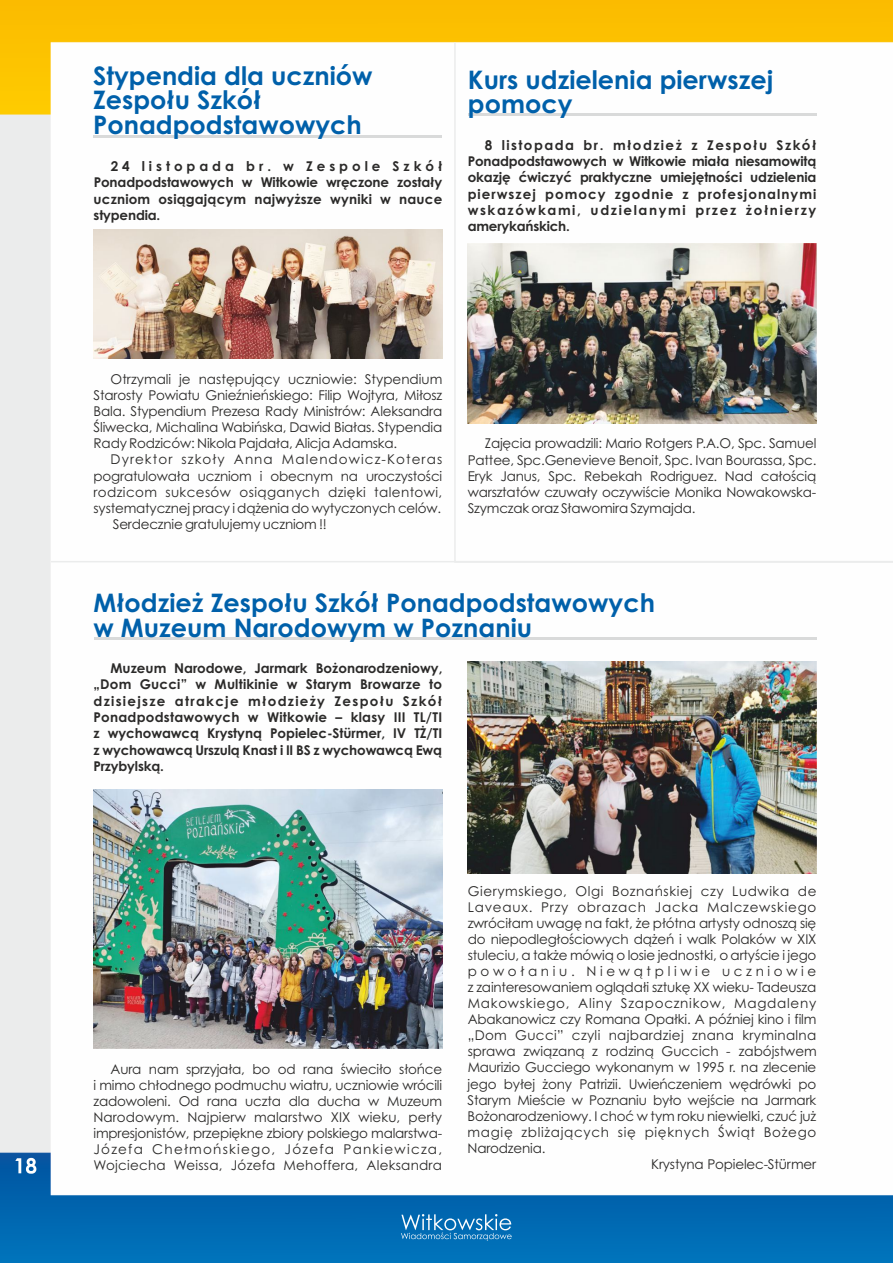
<style>
.page{position:relative;width:893px;height:1263px;background:#fff}
.page>*{position:absolute;margin:0;border:0;box-sizing:border-box;transform-origin:0 0}
.t1{font:700 25.5px/24.8px "Century Gothic";color:#0060aa}
.t2{font:13.5px/16px "Century Gothic";letter-spacing:-.015em;color:#2b2a29;text-align:justify}
.t3{font:700 13.5px/16.4px "Century Gothic";color:#2b2a29;text-align:justify}
.t4{font:13.5px "Century Gothic";letter-spacing:.055em;color:#2b2a29}
.t5{font:13.5px "Century Gothic";letter-spacing:.03em;color:#2b2a29}
.t6{font:13.5px "Century Gothic";letter-spacing:.025em;color:#2b2a29}
.t7{font:13.5px "Century Gothic";letter-spacing:.04em;color:#2b2a29}
.t8{font:13.5px "Century Gothic";letter-spacing:.05em;color:#2b2a29}
.t9{font:13.5px "Century Gothic";letter-spacing:.08em;color:#2b2a29}
.t10{font:13.5px "Century Gothic";letter-spacing:.27em;color:#2b2a29}
</style>
<div class="page">
<img style="left:0;top:0;width:893px;height:1263px">
<svg style="left:401px;top:1214px;width:111px;height:27px;background:#3287c1"></svg>
<svg style="left:15px;top:1158px;width:21px;height:16px"></svg>
<hr style="left:94px;top:637px;width:722px;height:3px;background:#d9dada">
<img style="left:94px;top:789px;width:348px;height:259px">
<img style="left:468px;top:661px;width:349px;height:213px">
<svg style="left:50px;top:41px;width:843px;height:522px"></svg>
<h1 class="t1" style="left:93px;top:65px;width:281px">Stypendia dla uczniów<br>Zespołu Szkół<br>Ponadpodstawowych</h1>
<p class="t3" style="left:94px;top:159px;width:350px;text-indent:17px">24 listopada br. w Zespole Szkół Ponadpodstawowych w Witkowie wręczone zostały uczniom osiągającym najwyższe wyniki w nauce stypendia.</p>
<h1 class="t1" style="left:468px;top:69px;width:307px">Kurs udzielenia pierwszej pomocy</h1>
<p class="t3" style="left:468px;top:138px;width:350px;text-indent:17px">8 listopada br. młodzież z Zespołu Szkół Ponadpodstawowych w Witkowie miała niesamowitą okazję ćwiczyć praktyczne umiejętności udzielenia pierwszej pomocy zgodnie z profesjonalnymi wskazówkami, udzielanymi przez żołnierzy amerykańskich.</p>
<p class="t2" style="left:94px;top:372px;width:350px;text-indent:17px">Otrzymali je następujący uczniowie: Stypendium Starosty Powiatu Gnieźnieńskiego: Filip Wojtyra, Miłosz Bala. Stypendium Prezesa Rady Ministrów: Aleksandra Śliwecka, Michalina Wabińska, Dawid Białas. Stypendia Rady Rodziców: Nikola Pajdała, Alicja Adamska.</p>
<p class="t9" style="left:111px;top:454px;width:333px">Dyrektor szkoły Anna Malendowicz-Koteras</p>
<p class="t2" style="left:94px;top:469px;width:350px">pogratulowała uczniom i obecnym na uroczystości</p>
<p class="t5" style="left:94px;top:486px;width:350px">rodzicom sukcesów osiąganych dzięki talentowi,</p>
<p class="t2" style="left:94px;top:501px;width:349px">systematycznej pracy i dążenia do wytyczonych celów.</p>
<p class="t2" style="left:113px;top:517px;width:216px">Serdecznie gratulujemy uczniom !!</p>
<p class="t2" style="left:468px;top:437px;width:350px;text-indent:17px">Zajęcia prowadzili: Mario Rotgers P.A.O, Spc. Samuel Pattee, Spc.Genevieve Benoit, Spc. Ivan Bourassa, Spc.<br>Eryk Janus, Spc. Rebekah Rodriguez. Nad całością warsztatów czuwały oczywiście Monika Nowakowska-Szymczak oraz Sławomira Szymajda.</p>
<h1 class="t1" style="left:93px;top:593px;width:563px">Młodzież Zespołu Szkół Ponadpodstawowych w Muzeum Narodowym w Poznaniu</h1>
<p class="t3" style="left:93px;top:661px;width:351px;text-indent:17px">Muzeum Narodowe, Jarmark Bożonarodzeniowy, „Dom Gucci” w Multikinie w Starym Browarze to dzisiejsze atrakcje młodzieży Zespołu Szkół Ponadpodstawowych w Witkowie – klasy III TL/TI z wychowawcą Krystyną Popielec-Stürmer, IV TŻ/TI z wychowawcą Urszulą Knast i II BS z wychowawcą Ewą Przybylską.</p>
<p class="t2" style="left:93px;top:1062px;width:350px;text-indent:17px">Aura nam sprzyjała, bo od rana świeciło słońce i mimo chłodnego podmuchu wiatru, uczniowie wrócili zadowoleni. Od rana uczta dla ducha w Muzeum Narodowym. Najpierw malarstwo XIX wieku, perły impresjonistów, przepiękne zbiory polskiego malarstwa-Józefa Chełmońskiego, Józefa Pankiewicza, Wojciecha Weissa, Józefa Mehoffera, Aleksandra</p>
<p class="t7" style="left:468px;top:885px;width:350px">Gierymskiego, Olgi Boznańskiej czy Ludwika de</p>
<p class="t4" style="left:468px;top:901px;width:350px">Laveaux. Przy obrazach Jacka Malczewskiego</p>
<p class="t2" style="left:468px;top:916px;width:350px">zwróciłam uwagę na fakt, że płótna artysty odnoszą się</p>
<p class="t2" style="left:468px;top:932px;width:350px">do niepodległościowych dążeń i walk Polaków w XIX</p>
<p class="t2" style="left:468px;top:948px;width:350px">stuleciu, a także mówią o losie jednostki, o artyście i jego</p>
<p class="t10" style="left:468px;top:966px;width:350px">powołaniu. Niewątpliwie uczniowie</p>
<p class="t2" style="left:468px;top:980px;width:350px">z zainteresowaniem oglądałi sztukę XX wieku- Tadeusza</p>
<p class="t4" style="left:468px;top:998px;width:350px">Makowskiego, Aliny Szapocznikow, Magdaleny</p>
<p class="t2" style="left:468px;top:1012px;width:350px">Abakanowicz czy Romana Opałki. A później kino i film</p>
<p class="t6" style="left:468px;top:1030px;width:350px">„Dom Gucci” czyli najbardziej znana kryminalna</p>
<p class="t2" style="left:468px;top:1045px;width:351px">sprawa związaną z rodziną Guccich - zabójstwem</p>
<p class="t2" style="left:468px;top:1061px;width:350px">Maurizio Gucciego wykonanym w 1995 r. na zlecenie</p>
<p class="t2" style="left:468px;top:1077px;width:350px">jego byłej żony Patrizii. Uwieńczeniem wędrówki po</p>
<p class="t2" style="left:468px;top:1093px;width:350px">Starym Mieście w Poznaniu było wejście na Jarmark</p>
<p class="t2" style="left:468px;top:1109px;width:350px">Bożonarodzeniowy. I choć w tym roku niewielki, czuć już</p>
<p class="t8" style="left:468px;top:1127px;width:350px">magię zbliżających się pięknych Świąt Bożego</p>
<p class="t2" style="left:468px;top:1141px;width:79px">Narodzenia.</p>
<p class="t2" style="left:651px;top:1157px;width:167px">Krystyna Popielec-Stürmer</p>
</div>
